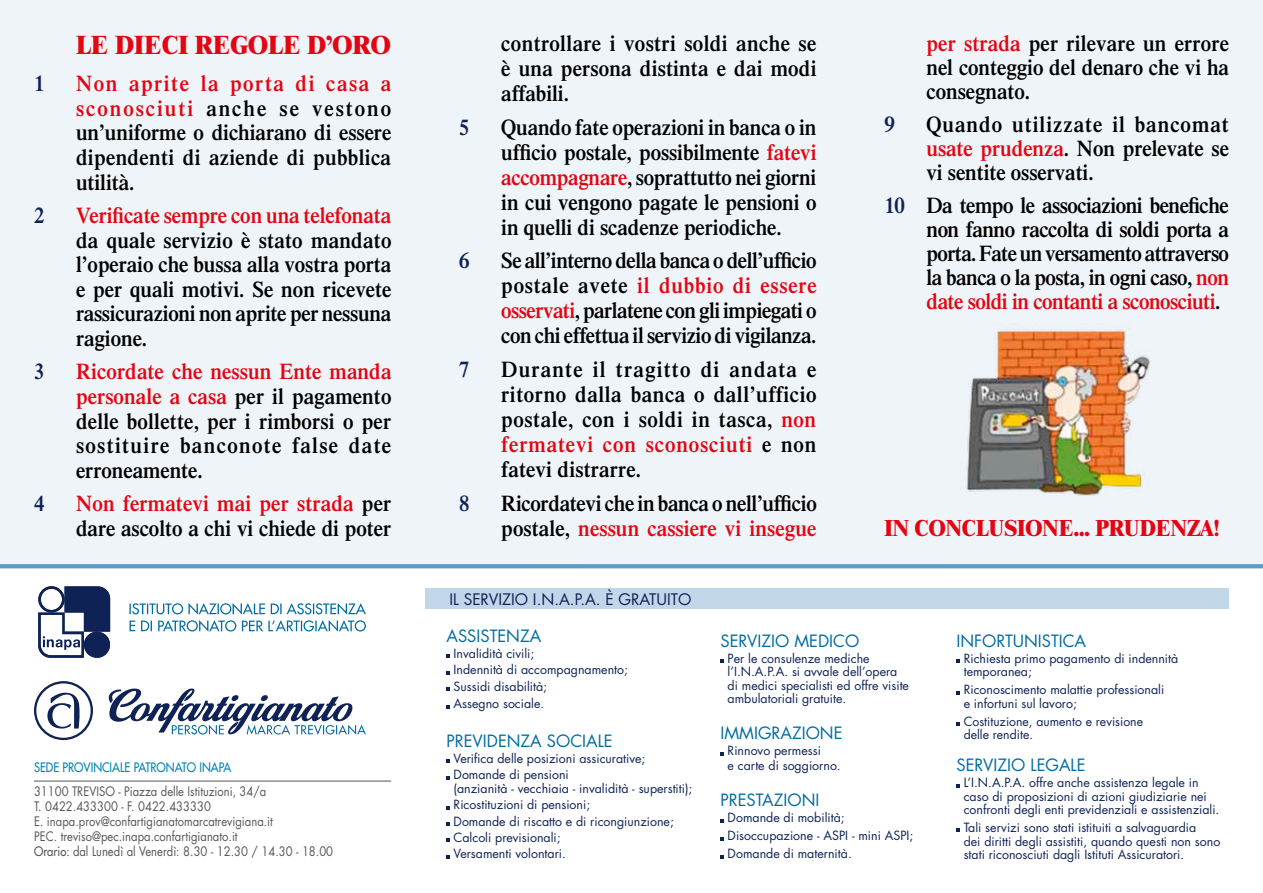
<style>
.page{position:relative;width:1263px;height:893px;background:#fff}
.page>*{position:absolute;margin:0;border:0;box-sizing:border-box;transform-origin:0 0}
.t1{font:800 25.5px "Times";color:#e30512;scale:.96 1}
.t2{font:600 22.5px/25px "Times";color:#000;text-align:justify;scale:.93 1}
.t3{font:600 22.5px "Times";color:#e30512;scale:.93 1}
.t4{font:800 22.5px "Times";color:#e30512;scale:.93 1}
.t5{font:600 22.5px "Times";color:#0e2256;scale:.93 1}
.t6{font:16.5px "Futura";color:#006ca2}
.t7{font:15.45px "Futura";color:#0e2256}
.t8{font:12.75px/15px "Futura";color:#565655;scale:.88 1}
.t9{font:12.75px "Futura";color:#0083b4;scale:.88 1}
.t10{font:12.45px/13.4px "Futura";color:#0e2256}
.s1{color:#e30512}
.s2{font-style:inherit}
.s3{color:#0e2256}
</style>
<div class="page">
<div style="left:0;top:0;width:1263px;height:564px;background:#eff4f9"></div>
<img style="left:960px;top:323px;width:194px;height:176px">
<svg style="left:129px;top:603px;width:237px;height:29px"></svg>
<svg style="left:38px;top:586px;width:72px;height:72px"></svg>
<svg style="left:446px;top:655px;width:4px;height:3px"></svg>
<svg style="left:446px;top:671px;width:4px;height:3px"></svg>
<svg style="left:446px;top:687px;width:4px;height:4px"></svg>
<svg style="left:446px;top:705px;width:4px;height:3px"></svg>
<svg style="left:446px;top:760px;width:4px;height:3px"></svg>
<svg style="left:446px;top:776px;width:4px;height:3px"></svg>
<svg style="left:446px;top:806px;width:4px;height:3px"></svg>
<svg style="left:446px;top:822px;width:4px;height:4px"></svg>
<svg style="left:446px;top:839px;width:4px;height:3px"></svg>
<svg style="left:446px;top:855px;width:4px;height:3px"></svg>
<svg style="left:720px;top:660px;width:4px;height:3px"></svg>
<svg style="left:720px;top:752px;width:4px;height:3px"></svg>
<svg style="left:720px;top:819px;width:4px;height:3px"></svg>
<svg style="left:720px;top:837px;width:4px;height:3px"></svg>
<svg style="left:720px;top:855px;width:4px;height:3px"></svg>
<svg style="left:956px;top:660px;width:4px;height:3px"></svg>
<svg style="left:956px;top:691px;width:4px;height:3px"></svg>
<svg style="left:956px;top:723px;width:4px;height:3px"></svg>
<svg style="left:956px;top:784px;width:4px;height:3px"></svg>
<svg style="left:956px;top:829px;width:4px;height:3px"></svg>
<div style="left:425px;top:589px;width:804px;height:20px;background:#c0d6e9"></div>
<svg style="left:108px;top:688px;width:258px;height:47px"></svg>
<svg style="left:34px;top:681px;width:59px;height:59px"></svg>
<hr style="left:34px;top:781px;width:357px;height:1px;background:#565655">
<svg style="left:0;top:564px;width:1263px;height:4px;fill:#579ec8"></svg>
<p class="t1" style="left:76px;top:29px;width:329px">LE DIECI REGOLE D’ORO</p>
<p class="t5" style="left:34px;top:70px;width:13px">1</p>
<p class="t2" style="left:76px;top:71px;width:340px;line-height:24.6px"><span class="s1">Non aprite la porta di casa a sconosciuti</span> anche se vestono un’uniforme o dichiarano di essere dipendenti di aziende di pubblica utilità.</p>
<p class="t5" style="left:34px;top:202px;width:13px">2</p>
<p class="t3" style="left:76px;top:202px;width:340px">Verificate sempre con una telefonata</p>
<p class="t2" style="left:76px;top:227px;width:341px;line-height:24.6px">da quale servizio è stato mandato l’operaio che bussa alla vostra porta e per quali motivi. Se non ricevete rassicurazioni non aprite per nessuna ragione.</p>
<p class="t5" style="left:34px;top:358px;width:13px">3</p>
<p class="t2" style="left:76px;top:359px;width:341px;line-height:24.6px"><span class="s1">Ricordate che nessun Ente manda personale a casa</span> per il pagamento delle bollette, per i rimborsi o per sostituire banconote false date erroneamente.</p>
<p class="t5" style="left:34px;top:490px;width:13px">4</p>
<p class="t2" style="left:76px;top:491px;width:340px;line-height:24.6px"><span class="s1">Non fermatevi mai per strada</span> per dare ascolto a chi vi chiede di poter</p>
<p class="t9" style="left:34px;top:759px;width:226px">SEDE PROVINCIALE PATRONATO INAPA</p>
<p class="t8" style="left:34px;top:783px;width:52px">31100 TREVISO</p>
<p class="t8" style="left:34px;top:783px;width:341px;text-indent:84px">- Piazza delle Istituzioni, 34/a<br>T. 0422.433300 - F. 0422.433330<br>E. inapa.prov@confartigianatomarcatrevigiana.it<br>PEC . treviso@pec.inapa.confartigianato.it<br><span class="s2">ORARIO:</span> dal Lunedì al Venerdì: 8.30 - 12.30 / 14.30 - 18.00</p>
<p class="t2" style="left:501px;top:31px;width:340px">controllare i vostri soldi anche se è una persona distinta e dai modi affabili.</p>
<p class="t5" style="left:459px;top:114px;width:13px">5</p>
<p class="t2" style="left:501px;top:114px;width:340px">Quando fate operazioni in banca o in ufficio postale, possibilmente <span class="s1">fatevi accompagnare</span>, soprattutto nei giorni in cui vengono pagate le pensioni o in quelli di scadenze periodiche.</p>
<p class="t5" style="left:459px;top:247px;width:13px">6</p>
<p class="t2" style="left:501px;top:248px;width:341px">Se all’interno della banca o dell’ufficio postale avete <span class="s1">il dubbio di essere osservati</span>, parlatene con gli impiegati o con chi effettua il servizio di vigilanza.</p>
<p class="t5" style="left:459px;top:356px;width:13px">7</p>
<p class="t2" style="left:501px;top:356px;width:340px">Durante il tragitto di andata e ritorno dalla banca o dall’ufficio postale, con i soldi in tasca, <span class="s1">non fermatevi con sconosciuti</span> e non fatevi distrarre.</p>
<p class="t5" style="left:459px;top:489px;width:13px">8</p>
<p class="t2" style="left:501px;top:490px;width:341px">Ricordatevi che in banca o nell’ufficio postale, <span class="s1">nessun cassiere vi insegue</span></p>
<p class="t7" style="left:449px;top:589px;width:243px">Il servizio I.N .A.P.A. è gratuito</p>
<p class="t2" style="left:926px;top:31px;width:327px;line-height:24px"><span class="s1">per strada</span> per rilevare un errore nel conteggio del denaro che vi ha consegnato.</p>
<p class="t5" style="left:884px;top:111px;width:13px">9</p>
<p class="t2" style="left:926px;top:112px;width:327px;line-height:24px">Quando utilizzate il bancomat <span class="s1">usate prudenza</span>. Non prelevate se vi sentite osservati.</p>
<p class="t2" style="left:926px;top:193px;width:327px;line-height:24px;text-indent:-42px"><span class="s3">10</span> Da tempo le associazioni benefiche non fanno raccolta di soldi porta a porta. Fate un versamento attraverso la banca o la posta, in ogni caso, <span class="s1">non date soldi in contanti a sconosciuti</span>.</p>
<p class="t4" style="left:884px;top:514px;width:362px">IN CONCLUSIONE ... PRUDENZA!</p>
<p class="t6" style="left:446px;top:624px;width:94px">Assistenza</p>
<p class="t10" style="left:454px;top:645px;width:176px;line-height:16.4px">Invalidità civili;<br>Indennità di accompagnamento;<br>Sussidi disabilità;</p>
<p class="t10" style="left:454px;top:697px;width:92px">Assegno sociale.</p>
<p class="t6" style="left:446px;top:729px;width:168px">Previdenza Sociale</p>
<p class="t10" style="left:454px;top:750px;width:193px;line-height:16.4px">Verifica delle posizioni assicurative;<br>Domande di pensioni</p>
<p class="t10" style="left:454px;top:780px;width:240px;line-height:16.4px">(anzianità - vecchiaia - invalidità - superstiti); Ricostituzioni di pensioni;<br>Domande di riscatto e di ricongiunzione; Calcoli previsionali;<br>Versamenti volontari.</p>
<p class="t6" style="left:720px;top:629px;width:140px">Servizio Medico</p>
<p class="t10" style="left:728px;top:651px;width:183px">Per le consulenze mediche<br>l’I .N .A.P.A. si avvale dell’opera di medici specialisti ed offre visite ambulatoriali gratuite.</p>
<p class="t6" style="left:720px;top:721px;width:12px">Imm</p>
<p class="t6" style="left:754px;top:721px;width:90px">igrazione</p>
<p class="t10" style="left:728px;top:743px;width:115px;line-height:14.9px">Rinnovo permessi<br>e carte di soggiorno.</p>
<p class="t6" style="left:720px;top:788px;width:100px">prestazioni</p>
<p class="t10" style="left:728px;top:808px;width:187px;line-height:18.1px">Domande di mobilità;<br>Disoccupazione - ASPI - mini ASPI;<br>Domande di maternità.</p>
<p class="t6" style="left:956px;top:629px;width:129px">I nfortunistica</p>
<p class="t10" style="left:964px;top:651px;width:216px">Richiesta primo pagamento di indennità temporanea;</p>
<p class="t10" style="left:964px;top:683px;width:202px">Riconoscimento malattie professionali e infortuni sul lavoro;</p>
<p class="t10" style="left:964px;top:714px;width:181px">Costituzione, aumento e revisione delle rendite.</p>
<p class="t6" style="left:956px;top:753px;width:130px">Servizio Legale</p>
<p class="t10" style="left:964px;top:776px;width:257px">L’I .N .A.P.A. offre anche assistenza legale in caso di proposizioni di azioni giudiziarie nei confronti degli enti previdenziali e assistenziali.</p>
<p class="t10" style="left:964px;top:821px;width:258px">Tali servizi sono stati istituiti a salvaguardia<br>dei diritti degli assistiti, quando questi non sono stati riconosciuti dagli Istituti Assicuratori.</p>
</div>
